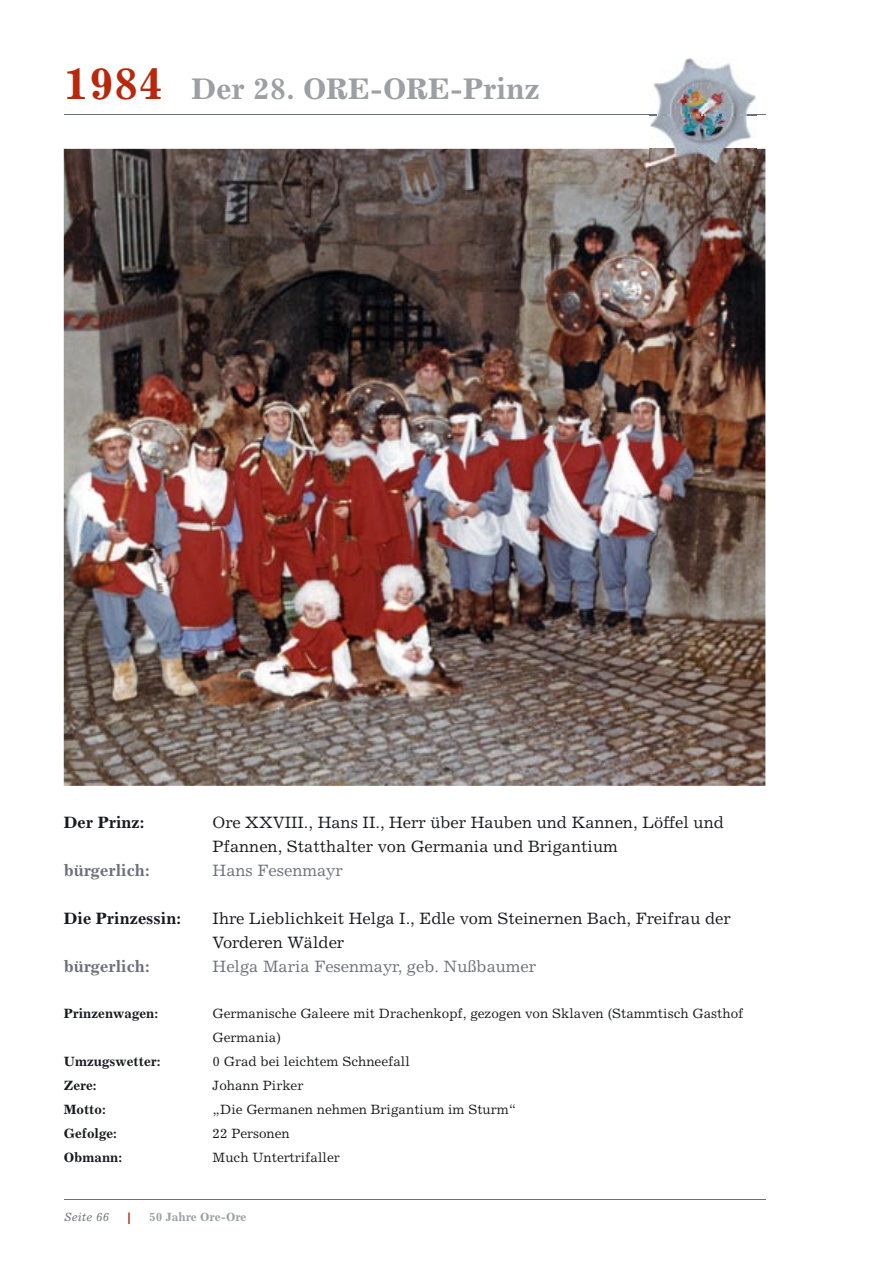
<style>
.page{position:relative;width:893px;height:1263px;background:#fff}
.page>*{position:absolute;margin:0;border:0;box-sizing:border-box;transform-origin:0 0}
.t1{font:700 30px "Excelsior";color:#9ca0a5}
.t2{font:16.5px/24px "Excelsior";color:#191a1e}
.t3{font:16.5px "Excelsior";color:#6c7078}
.t4{font:700 16.5px "Excelsior";color:#191a1e}
.t5{font:700 16.5px "Excelsior";color:#6c7078}
.t6{font:13.5px/24px "Excelsior";color:#191a1e}
.t7{font:700 13.5px "Excelsior";color:#191a1e}
.t8{font:700 12px "Excelsior";color:#9ca0a5}
.t9{font:italic 12px "Excelsior";color:#6c7078}
.s1{font-size:45px;color:#b7290c}
.s2{font-weight:700;font-style:normal;font-size:16.8px;color:#b7290c}
</style>
<div class="page">
<img style="left:64px;top:149px;width:701px;height:637px">
<hr style="left:64px;top:1199px;width:701px;height:1px;background:#6c7078">
<hr style="left:64px;top:115px;width:701px;height:1px;background:#6c7078">
<img style="left:650px;top:58px;width:106px;height:107px">
<img style="left:650px;top:115px;width:106px;height:1px">
<h1 class="t1" style="left:64px;top:70px;width:477px"><span class="s1">1984</span> Der 28. ORE-ORE-Prinz</h1>
<p class="t4" style="left:64px;top:812px;width:82px">Der Prinz:</p>
<p class="t2" style="left:213px;top:810px;width:513px">Ore XXVIII., Hans II., Herr über Hauben und Kannen, Löffel und<br>Pfannen, Statthalter von Germania und Brigantium</p>
<p class="t5" style="left:64px;top:860px;width:87px">bürgerlich:</p>
<p class="t3" style="left:213px;top:860px;width:132px">Hans Fesenmayr</p>
<p class="t4" style="left:64px;top:908px;width:119px">Die Prinzessin:</p>
<p class="t2" style="left:213px;top:906px;width:520px">Ihre Lieblichkeit Helga I., Edle vom Steinernen Bach, Freifrau der<br>Vorderen Wälder</p>
<p class="t5" style="left:64px;top:956px;width:87px">bürgerlich:</p>
<p class="t3" style="left:213px;top:956px;width:325px">Helga Maria Fesenmayr, geb. Nußbaumer</p>
<p class="t7" style="left:64px;top:1005px;width:96px">Prinzenwagen:</p>
<p class="t6" style="left:213px;top:1001px;width:532px">Germanische Galeere mit Drachenkopf, gezogen von Sklaven (Stammtisch Gasthof<br>Germania)</p>
<p class="t7" style="left:64px;top:1053px;width:98px">Umzugswetter:</p>
<p class="t6" style="left:213px;top:1049px;width:199px">0 Grad bei leichtem Schneefall</p>
<p class="t7" style="left:64px;top:1077px;width:34px">Zere:</p>
<p class="t6" style="left:213px;top:1073px;width:92px">Johann Pirker</p>
<p class="t7" style="left:64px;top:1101px;width:44px">Motto:</p>
<p class="t6" style="left:213px;top:1097px;width:305px">„Die Germanen nehmen Brigantium im Sturm“</p>
<p class="t7" style="left:64px;top:1125px;width:55px">Gefolge:</p>
<p class="t6" style="left:213px;top:1121px;width:79px">22 Personen</p>
<p class="t7" style="left:64px;top:1149px;width:60px">Obmann:</p>
<p class="t6" style="left:213px;top:1145px;width:129px">Much Untertrifaller</p>
<p class="t9" style="left:64px;top:1210px;width:70px">Seite 66 <span class="s2">|</span></p>
<p class="t8" style="left:149px;top:1210px;width:99px">50 Jahre Ore-Ore</p>
</div>
